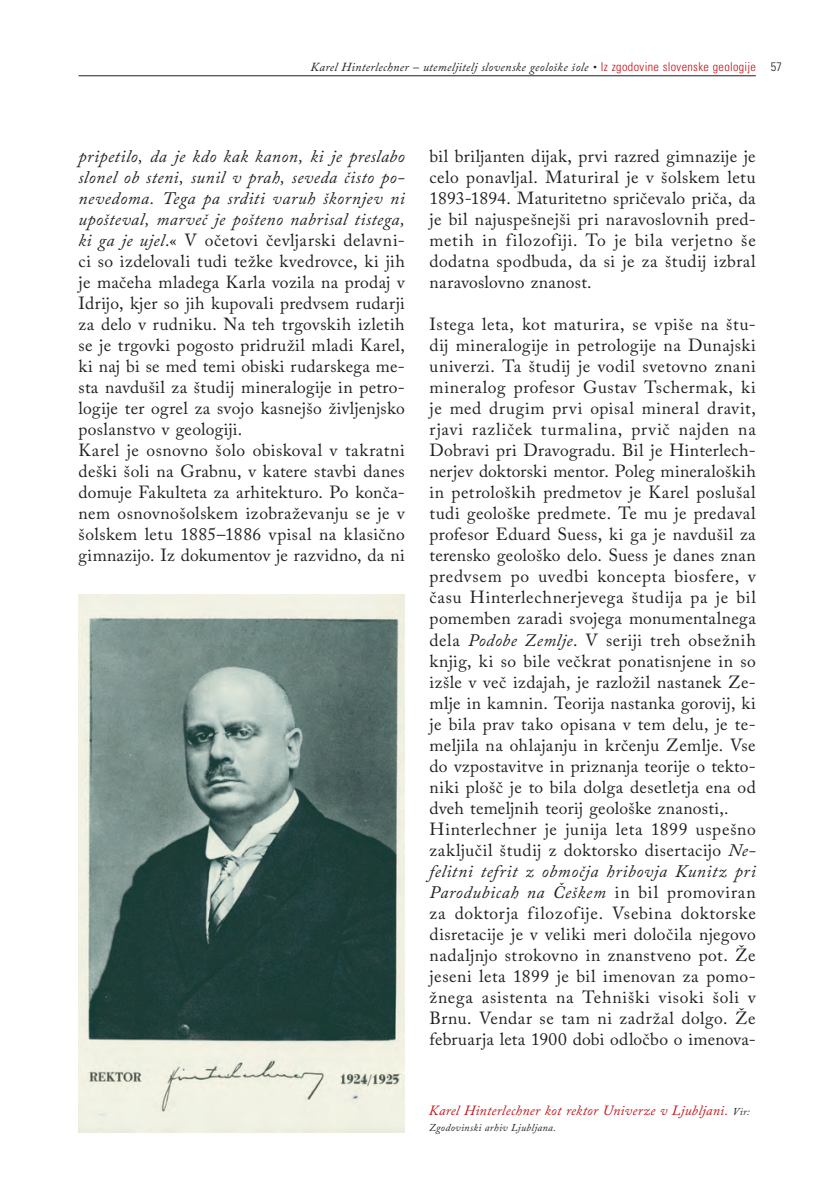
<style>
.page{position:relative;width:833px;height:1191px;background:#fff}
.page>*{position:absolute;margin:0;border:0;box-sizing:border-box;transform-origin:0 0}
.t1{font:17.5px/21px "Adobe Caslon Pro";letter-spacing:.025em;color:#231f20}
.t2{font:italic 14px "Adobe Caslon Pro";letter-spacing:.015em;color:#c2121a}
.t3{font:italic 12.25px "Adobe Caslon Pro";letter-spacing:.02em;color:#231f20}
.t4{font:italic 10.5px "Adobe Caslon Pro";letter-spacing:.025em;color:#231f20}
.s1{font-family:"Univers";font-weight:300;font-style:normal;font-stretch:condensed;color:#c2121a}
.s2{font-family:"Univers";font-weight:300;font-style:normal;font-stretch:condensed}
.s3{font-style:italic}
.s4{font-size:10.5px;color:#231f20}
</style>
<div class="page">
<hr style="left:79px;top:75px;width:677px;height:1px;background:#231f20">
<img style="left:79px;top:594px;width:325px;height:537px">
<p class="t3" style="left:311px;top:59px;width:473px">Karel Hinterlechner – utemeljitelj slovenske geološke šole • <span class="s1">Iz zgodovine slovenske geologije</span> <span class="s2">57</span></p>
<p class="t1" style="left:79px;top:146px;width:328px"><span class="s3">pripetilo, da je kdo kak kanon, ki je preslabo slonel ob steni, sunil v prah, seveda čisto po&shy;nevedoma. Tega pa srditi varuh škornjev ni upošteval, marveč je pošteno nabrisal tistega, ki ga je ujel</span>.« V očetovi čevljarski delavni&shy;ci so izdelovali tudi težke kvedrovce, ki jih je mačeha mladega Karla vozila na prodaj v Idrijo, kjer so jih kupovali predvsem rudarji za delo v rudniku. Na teh trgovskih izletih se je trgovki pogosto pridružil mladi Karel, ki naj bi se med temi obiski rudarskega me&shy;sta navdušil za študij mineralogije in petro&shy;logije ter ogrel za svojo kasnejšo življenjsko poslanstvo v geologiji.<br>Karel je osnovno šolo obiskoval v takratni deški šoli na Grabnu, v katere stavbi danes domuje Fakulteta za arhitekturo. Po konča&shy;nem osnovnošolskem izobraževanju se je v šolskem letu 1885–1886 vpisal na klasično gimnazijo. Iz dokumentov je razvidno, da ni</p>
<p class="t1" style="left:430px;top:146px;width:328px;text-align:justify">bil briljanten dijak, prvi razred gimnazije je celo ponavljal. Maturiral je v šolskem letu 1893-1894. Maturitetno spričevalo priča, da je bil najuspešnejši pri naravoslovnih pred&shy;metih in filozofiji. To je bila verjetno še dodatna spodbuda, da si je za študij izbral naravoslovno znanost.</p>
<p class="t1" style="left:430px;top:314px;width:328px">Istega leta, kot maturira, se vpiše na štu&shy;dij mineralogije in petrologije na Dunajski univerzi. Ta študij je vodil svetovno znani mineralog profesor Gustav Tschermak, ki je med drugim prvi opisal mineral dravit, rjavi različek turmalina, prvič najden na Dobravi pri Dravogradu. Bil je Hinterlech&shy;nerjev doktorski mentor. Poleg mineraloških in petroloških predmetov je Karel poslušal tudi geološke predmete. Te mu je predaval profesor Eduard Suess, ki ga je navdušil za terensko geološko delo. Suess je danes znan predvsem po uvedbi koncepta biosfere, v času Hinterlechnerjevega študija pa je bil pomemben zaradi svojega monumentalnega dela <span class="s3">Podobe Zemlje</span>. V seriji treh obsežnih knjig, ki so bile večkrat ponatisnjene in so izšle v več izdajah, je razložil nastanek Ze&shy;mlje in kamnin. Teorija nastanka gorovij, ki je bila prav tako opisana v tem delu, je te&shy;meljila na ohlajanju in krčenju Zemlje. Vse do vzpostavitve in priznanja teorije o tekto&shy;niki plošč je to bila dolga desetletja ena od dveh temeljnih teorij geološke znanosti,.<br>Hinterlechner je junija leta 1899 uspešno zaključil študij z doktorsko disertacijo <span class="s3">Ne&shy;felitni tefrit z območja hribovja Kunitz pri Parodubicah na Češkem</span> in bil promoviran za doktorja filozofije. Vsebina doktorske disretacije je v veliki meri določila njegovo nadaljnjo strokovno in znanstveno pot. Že jeseni leta 1899 je bil imenovan za pomo&shy;žnega asistenta na Tehniški visoki šoli v Brnu. Vendar se tam ni zadržal dolgo. Že februarja leta 1900 dobi odločbo o imenova-</p>
<p class="t2" style="left:429px;top:1101px;width:322px">Karel Hinterlechner kot rektor Univerze v Ljubljani. <span class="s4">Vir:</span></p>
<p class="t4" style="left:429px;top:1120px;width:129px">Zgodovinski arhiv Ljubljana.</p>
</div>
